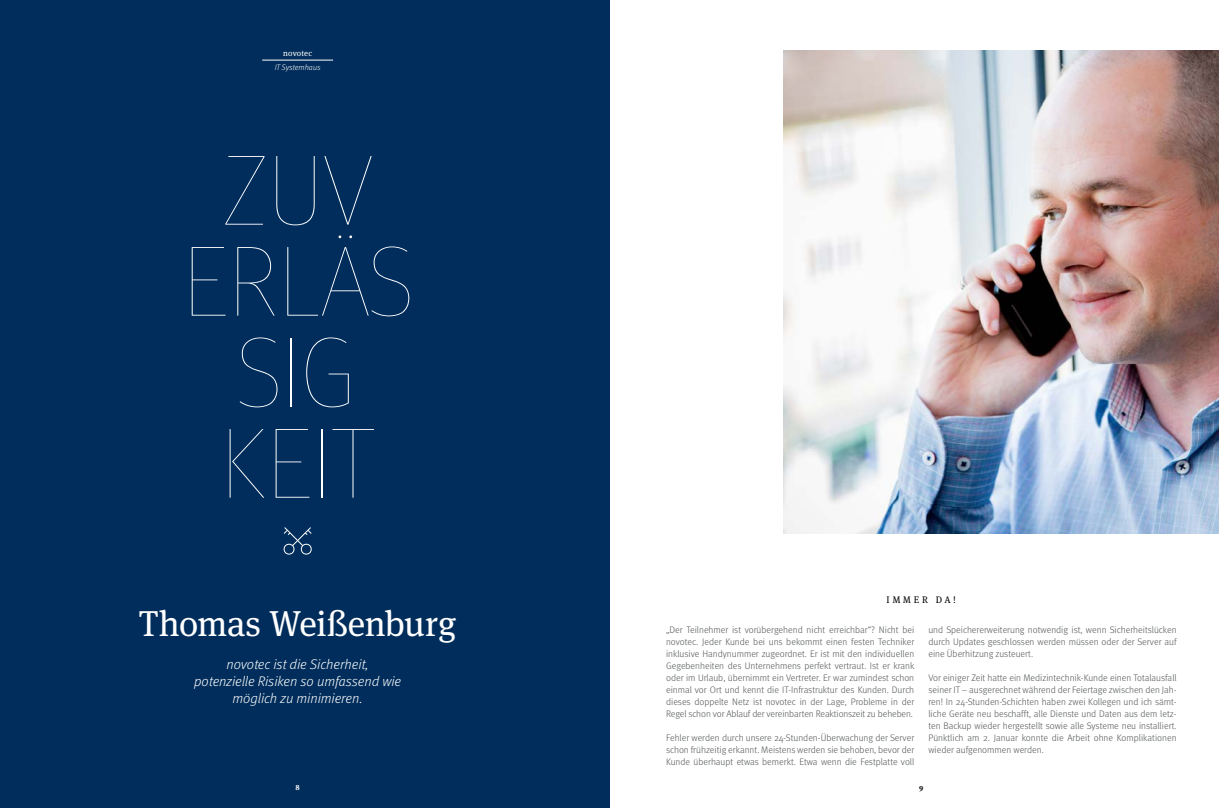
<style>
.page{position:relative;width:1219px;height:808px;background:#fff}
.page>*{position:absolute;margin:0;border:0;box-sizing:border-box;transform-origin:0 0}
.t1{font:100 100px/91px "Meta";color:#fff;text-align:center}
.t2{font:36px "Meta Serif Lf";letter-spacing:-.01em;color:#fff}
.t3{font:italic 300 14px/16.8px "Meta OT";color:#fff;text-align:center}
.t4{font:300 9.5px/12px "Meta";color:#515455;text-align:justify}
.t5{font:9.5px "Meta Serif Lf";letter-spacing:.3em;color:#000}
.t6{font:8.2px "Meta Serif Lf";letter-spacing:.025em;color:#fff}
.t7{font:italic 300 8px "Meta OT";color:#fff}
.t8{font:700 7.5px "Meta Serif Sc";color:#fff}
.t9{font:700 7.5px "Meta Serif Sc";color:#000}
</style>
<div class="page">
<div style="left:0;top:0;width:609px;height:808px;background:#002d5b"></div>
<hr style="left:262px;top:60px;width:71px;height:1px;background:#fff">
<img style="left:783px;top:50px;width:436px;height:484px">
<svg style="left:283px;top:527px;width:29px;height:28px"></svg>
<p class="t6" style="left:283px;top:46px;width:31px">novotec</p>
<p class="t7" style="left:275px;top:62px;width:48px">IT Systemhaus</p>
<h1 class="t1" style="left:182px;top:145px;width:232px">ZUV<br>ERLÄS<br>SIG<br>KEIT</h1>
<h2 class="t2" style="left:139px;top:593px;width:319px">Thomas Weißenburg</h2>
<h3 class="t3" style="left:194px;top:656px;width:208px">novotec ist die Sicherheit,<br>potenzielle Risiken so umfassend wie möglich zu minimieren.</h3>
<p class="t8" style="left:295px;top:781px;width:6px">8</p>
<p class="t5" style="left:887px;top:592px;width:71px">IMMER DA!</p>
<p class="t4" style="left:928px;top:624px;width:250px">und Speichererweiterung notwendig ist, wenn Sicherheitslücken durch Updates geschlossen werden müssen oder der Server auf eine Überhitzung zusteuert.</p>
<p class="t4" style="left:928px;top:672px;width:250px">Vor einiger Zeit hatte ein Medizintechnik-Kunde einen Totalausfall seiner IT – ausgerechnet während der Feiertage zwischen den Jah&shy;ren! In 24-Stunden-Schichten haben zwei Kollegen und ich sämt&shy;liche Geräte neu beschafft, alle Dienste und Daten aus dem letz&shy;ten Backup wieder hergestellt sowie alle Systeme neu installiert.<br>Pünktlich am 2. Januar konnte die Arbeit ohne Komplikationen wieder aufgenommen werden.</p>
<p class="t4" style="left:666px;top:624px;width:250px">„Der Teilnehmer ist vorübergehend nicht erreichbar“? Nicht bei novotec. Jeder Kunde bei uns bekommt einen festen Techniker inklusive Handynummer zugeordnet. Er ist mit den individuellen Gegebenheiten des Unternehmens perfekt vertraut. Ist er krank oder im Urlaub, übernimmt ein Vertreter. Er war zumindest schon einmal vor Ort und kennt die IT-Infrastruktur des Kunden. Durch dieses doppelte Netz ist novotec in der Lage, Probleme in der Regel schon vor Ablauf der vereinbarten Reaktionszeit zu beheben.</p>
<p class="t4" style="left:666px;top:732px;width:250px">Fehler werden durch unsere 24-Stunden-Überwachung der Server schon frühzeitig erkannt. Meistens werden sie behoben, bevor der Kunde überhaupt etwas bemerkt. Etwa wenn die Festplatte voll</p>
<p class="t9" style="left:919px;top:781px;width:6px">9</p>
</div>
